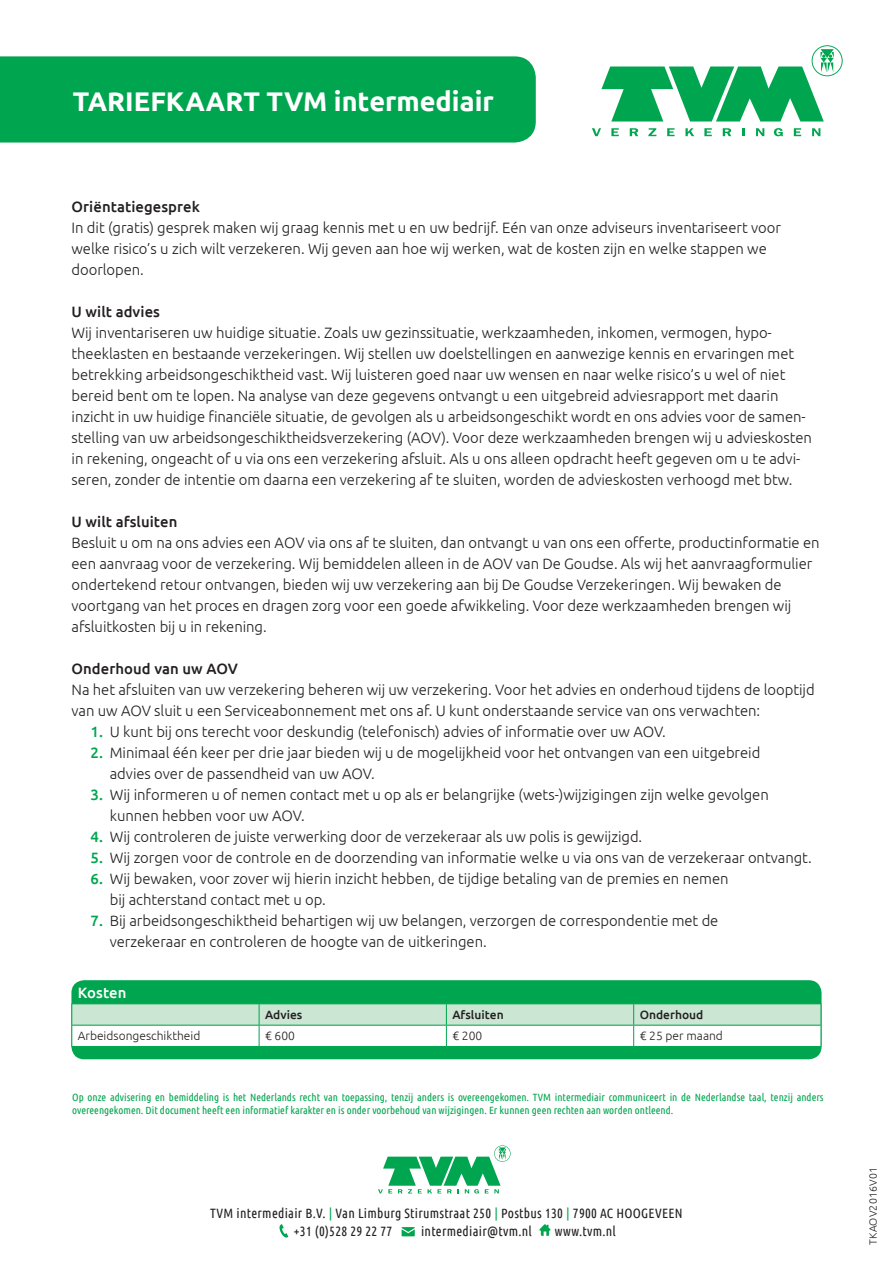
<style>
.page{position:relative;width:893px;height:1263px;background:#fff}
.page>*{position:absolute;margin:0;border:0;box-sizing:border-box;transform-origin:0 0}
.Hoofdkop{font:700 27px "Ubuntu";color:#fff}
.Body{font:300 15px/21px "Ubuntu";letter-spacing:-.005em;color:#231f20}
.Bodykopje_zw{font:500 15px "Ubuntu";letter-spacing:.005em;color:#231f20}
.Bodykopje_zw-2{font:500 15px "Ubuntu";letter-spacing:.005em;color:#fff}
.t1{font:13.5px/18px "Ubuntu Condensed";letter-spacing:.02em;color:#231f20}
.Body-2{font:300 12px "Ubuntu";color:#231f20}
.Body-3{font:500 12px "Ubuntu";color:#231f20}
.Kop_18pt{font:10.5px/13.5px "Ubuntu Condensed";color:#00a54f}
.Normaal{font:300 10.5px "Ubuntu";letter-spacing:.02em;color:#231f20}
.s1{font-weight:500;color:#00a54f}
.s2{color:#00a54f}
</style>
<div class="page">
<svg style="left:592px;top:128px;width:9px;height:8px"></svg>
<svg style="left:611px;top:128px;width:8px;height:8px"></svg>
<svg style="left:630px;top:128px;width:8px;height:8px"></svg>
<svg style="left:648px;top:128px;width:8px;height:8px"></svg>
<svg style="left:667px;top:128px;width:8px;height:8px"></svg>
<svg style="left:685px;top:128px;width:9px;height:8px"></svg>
<svg style="left:704px;top:128px;width:8px;height:8px"></svg>
<svg style="left:723px;top:128px;width:8px;height:8px"></svg>
<svg style="left:742px;top:128px;width:2px;height:8px"></svg>
<svg style="left:756px;top:128px;width:8px;height:8px"></svg>
<svg style="left:774px;top:128px;width:9px;height:8px"></svg>
<svg style="left:794px;top:128px;width:7px;height:8px"></svg>
<svg style="left:812px;top:128px;width:8px;height:8px"></svg>
<svg style="left:601px;top:45px;width:242px;height:77px"></svg>
<svg style="left:378px;top:1145px;width:133px;height:48px"></svg>
<svg style="left:279px;top:1224px;width:9px;height:14px"></svg>
<svg style="left:401px;top:1225px;width:14px;height:13px"></svg>
<svg style="left:402px;top:1227px;width:13px;height:9px"></svg>
<svg style="left:539px;top:1224px;width:12px;height:12px"></svg>
<div style="left:71px;top:980px;width:750px;height:79px;background:#00a54f;border-radius:13px"></div>
<div style="left:0;top:56px;width:536px;height:87px;background:#00a54f"></div>
<svg style="left:71px;top:1004px;width:751px;height:42px;background:#dbefe2"></svg>
<p class="Hoofdkop" style="left:73px;top:85px;width:422px">TARIEFKAART TVM intermediair</p>
<p class="Bodykopje_zw" style="left:72px;top:197px;width:130px">Oriëntatiegesprek</p>
<p class="Body" style="left:72px;top:217px;width:711px">In dit (gratis) gesprek maken wij graag kennis met u en uw bedrijf. Eén van onze adviseurs inventariseert voor welke risico’s u zich wilt verzekeren. Wij geven aan hoe wij werken, wat de kosten zijn en welke stappen we doorlopen.</p>
<p class="Bodykopje_zw" style="left:72px;top:302px;width:90px">U wilt advies</p>
<p class="Body" style="left:72px;top:322px;width:742px">Wij inventariseren uw huidige situatie. Zoals uw gezinssituatie, werkzaamheden, inkomen, vermogen, hypo&shy;theeklasten en bestaande verzekeringen. Wij stellen uw doelstellingen en aanwezige kennis en ervaringen met betrekking arbeidsongeschiktheid vast. Wij luisteren goed naar uw wensen en naar welke risico’s u wel of niet bereid bent om te lopen. Na analyse van deze gegevens ontvangt u een uitgebreid adviesrapport met daarin inzicht in uw huidige financiële situatie, de gevolgen als u arbeidsongeschikt wordt en ons advies voor de samen&shy;stelling van uw arbeidsongeschiktheidsverzekering (AOV). Voor deze werkzaamheden brengen wij u advieskosten in rekening, ongeacht of u via ons een verzekering afsluit. Als u ons alleen opdracht heeft gegeven om u te advi&shy;seren, zonder de intentie om daarna een verzekering af te sluiten, worden de advieskosten verhoogd met btw.</p>
<p class="Bodykopje_zw" style="left:72px;top:512px;width:107px">U wilt afsluiten</p>
<p class="Body" style="left:72px;top:532px;width:750px">Besluit u om na ons advies een AOV via ons af te sluiten, dan ontvangt u van ons een offerte, productinformatie en een aanvraag voor de verzekering. Wij bemiddelen alleen in de AOV van De Goudse. Als wij het aanvraagformulier ondertekend retour ontvangen, bieden wij uw verzekering aan bij De Goudse Verzekeringen. Wij bewaken de voortgang van het proces en dragen zorg voor een goede afwikkeling. Voor deze werkzaamheden brengen wij afsluitkosten bij u in rekening.</p>
<p class="Bodykopje_zw" style="left:72px;top:659px;width:168px">Onderhoud van uw AOV</p>
<p class="Body" style="left:72px;top:679px;width:745px">Na het afsluiten van uw verzekering beheren wij uw verzekering. Voor het advies en onderhoud tijdens de looptijd van uw AOV sluit u een Serviceabonnement met ons af. U kunt onderstaande service van ons verwachten:</p>
<p class="Body" style="left:91px;top:721px;width:577px"><span class="s1">1.</span> U kunt bij ons terecht voor deskundig (telefonisch) advies of informatie over uw AOV.</p>
<p class="Body" style="left:110px;top:742px;width:652px;text-indent:-19px"><span class="s1">2.</span> Minimaal één keer per drie jaar bieden wij u de mogelijkheid voor het ontvangen van een uitgebreid advies over de passendheid van uw AOV.</p>
<p class="Body" style="left:110px;top:784px;width:661px;text-indent:-19px"><span class="s1">3.</span> Wij informeren u of nemen contact met u op als er belangrijke (wets-)wijzigingen zijn welke gevolgen kunnen hebben voor uw AOV.</p>
<p class="Body" style="left:91px;top:826px;width:553px"><span class="s1">4.</span> Wij controleren de juiste verwerking door de verzekeraar als uw polis is gewijzigd.</p>
<p class="Body" style="left:91px;top:847px;width:723px"><span class="s1">5.</span> Wij zorgen voor de controle en de doorzending van informatie welke u via ons van de verzekeraar ontvangt.</p>
<p class="Body" style="left:110px;top:868px;width:620px;text-indent:-19px"><span class="s1">6.</span> Wij bewaken, voor zover wij hierin inzicht hebben, de tijdige betaling van de premies en nemen bij achterstand contact met u op.</p>
<p class="Body" style="left:110px;top:910px;width:610px;text-indent:-19px"><span class="s1">7.</span> Bij arbeidsongeschiktheid behartigen wij uw belangen, verzorgen de correspondentie met de verzekeraar en controleren de hoogte van de uitkeringen.</p>
<p class="Bodykopje_zw-2" style="left:78px;top:983px;width:50px">Kosten</p>
<p class="Body-3" style="left:265px;top:1007px;width:39px">Advies</p>
<p class="Body-3" style="left:452px;top:1007px;width:53px">Afsluiten</p>
<p class="Body-3" style="left:640px;top:1007px;width:65px">Onderhoud</p>
<p class="Body-2" style="left:78px;top:1029px;width:124px">Arbeidsongeschiktheid</p>
<p class="Body-2" style="left:265px;top:1029px;width:31px">€ 600</p>
<p class="Body-2" style="left:452px;top:1029px;width:31px">€ 200</p>
<p class="Body-2" style="left:640px;top:1029px;width:85px">€ 25 per maand</p>
<p class="Kop_18pt" style="left:72px;top:1090px;width:753px">Op onze advisering en bemiddeling is het Nederlands recht van toepassing, tenzij anders is overeengekomen. TVM intermediair communiceert in de Nederlandse taal, tenzij anders overeengekomen. Dit document heeft een informatief karakter en is onder voorbehoud van wijzigingen. Er kunnen geen rechten aan worden ontleend.</p>
<p class="t1" style="left:294px;top:1204px;width:390px;text-indent:-84px">TVM intermediair B.V. <span class="s2">|</span> Van Limburg Stirumstraat 250 <span class="s2">|</span> Postbus 130 <span class="s2">|</span> 7900 AC HOOGEVEEN +31 (0)528 29 22 77</p>
<p class="t1" style="left:421px;top:1222px;width:112px">intermediair@tvm.nl</p>
<p class="t1" style="left:555px;top:1222px;width:63px">www.tvm.nl</p>
<p class="Normaal" style="left:867px;top:1245px;width:80px;rotate:-90deg">TKAOV2016V01</p>
</div>
